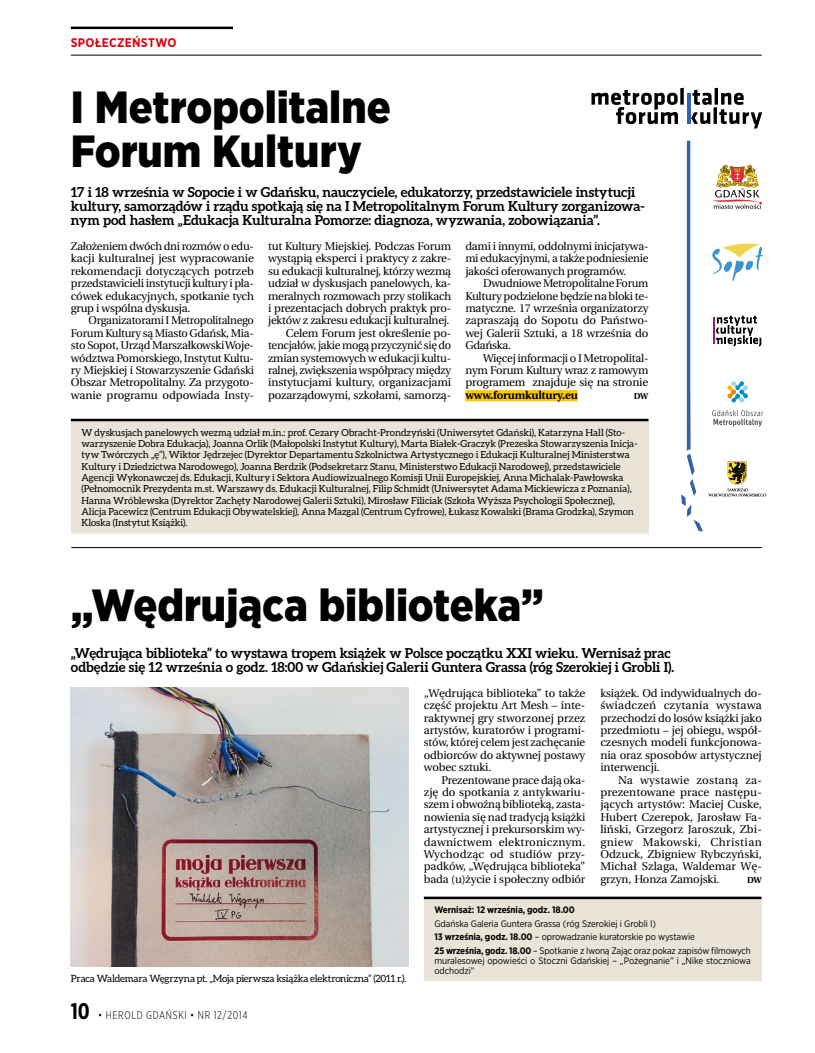
<style>
.page{position:relative;width:815px;height:1053px;background:#fff}
.page>*{position:absolute;margin:0;border:0;box-sizing:border-box;transform-origin:0 0}
.t1{font:900 45px/43.8px "Gotham Narrow";color:#000}
.t2{font:700 13.75px/13.8px "Aleo";color:#000}
.t3{font:700 12.5px "Gotham Narrow";letter-spacing:.02em;color:#e3000f}
.t4{font:11.25px/12.4px "Heuristica";letter-spacing:-.015em;color:#000;text-align:justify}
.t5{font:300 11.25px "Gotham X Narrow";letter-spacing:.06em;color:#000}
.t6{font:700 11.25px "Heuristica";letter-spacing:-.02em;color:#000}
.t7{font:10px "Aleo";letter-spacing:-.02em;color:#000}
.t8{font:9.75px/11.2px "Aleo";letter-spacing:-.005em;color:#000}
.t9{font:9.38px/13.5px "Gotham Narrow";letter-spacing:-.01em;color:#000}
.t10{font:700 9.38px "Gotham Narrow";letter-spacing:-.01em;color:#000}
.t11{font:700 8.75px "Heuristica";color:#000}
.s1{font-weight:700;font-size:22.5px}
.s2{font-weight:700}
</style>
<div class="page">
<svg style="left:591px;top:88px;width:93px;height:36px"></svg>
<svg style="left:691px;top:88px;width:71px;height:40px"></svg>
<hr style="left:687px;top:93px;width:3px;height:31px;background:#3162ac">
<svg style="left:681px;top:141px;width:85px;height:390px"></svg>
<img style="left:71px;top:687px;width:338px;height:279px">
<hr style="left:71px;top:547px;width:691px;height:1px;background:#000">
<div style="left:424px;top:897px;width:337px;height:84px;background:#eae3d8"></div>
<hr style="left:424px;top:896px;width:337px;height:3px;background:#000">
<div style="left:465px;top:390px;width:113px;height:11px;background:#fec900"></div>
<div style="left:71px;top:420px;width:577px;height:114px;background:#eae3d8"></div>
<hr style="left:71px;top:533px;width:577px;height:1px;background:#fff">
<hr style="left:71px;top:419px;width:577px;height:2px;background:#000">
<hr style="left:71px;top:27px;width:162px;height:2px;background:#000">
<hr style="left:71px;top:55px;width:691px;height:1px;background:#000">
<p class="t3" style="left:71px;top:34px;width:107px">SPOŁECZEŃSTWO</p>
<h1 class="t1" style="left:71px;top:85px;width:321px">I Metropolitalne<br>Forum Kultury</h1>
<p class="t2" style="left:71px;top:185px;width:575px">17 i 18 września w Sopocie i w Gdańsku, nauczyciele, edukatorzy, przedstawiciele instytucji kultury, samorządów i rządu spotkają się na I Metropolitalnym Forum Kultury zorganizowa&shy;nym pod hasłem „Edukacja Kulturalna Pomorze: diagnoza, wyzwania, zobowiązania”.</p>
<p class="t4" style="left:71px;top:240px;width:185px">Założeniem dwóch dni rozmów o edu&shy;kacji kulturalnej jest wypracowanie rekomendacji dotyczących potrzeb przedstawicieli instytucji kultury i pla&shy;cówek edukacyjnych, spotkanie tych grup i wspólna dyskusja.</p>
<p class="t4" style="left:71px;top:314px;width:185px;text-indent:18px">Organizatorami I Metropolitalnego Forum Kultury są Miasto Gdańsk, Mia&shy;sto Sopot, Urząd Marszałkowski Woje&shy;wództwa Pomorskiego, Instytut Kultu&shy;ry Miejskiej i Stowarzyszenie Gdański Obszar Metropolitalny. Za przygoto&shy;wanie programu odpowiada Insty-</p>
<p class="t4" style="left:268px;top:240px;width:185px;text-align:right">tut Kultury Miejskiej. Podczas Forum wystąpią eksperci i praktycy z zakre&shy;su edukacji kulturalnej, którzy wezmą udział w dyskusjach panelowych, ka&shy;meralnych rozmowach przy stolikach i prezentacjach dobrych praktyk pro&shy;jektów z zakresu edukacji kulturalnej.<br>Celem Forum jest określenie po&shy;tencjałów, jakie mogą przyczynić się do zmian systemowych w edukacji kultu&shy;ralnej, zwiększenia współpracy między instytucjami kultury, organizacjami pozarządowymi, szkołami, samorzą-</p>
<p class="t4" style="left:465px;top:240px;width:185px">dami i innymi, oddolnymi inicjatywa&shy;mi edukacyjnymi, a także podniesienie jakości oferowanych programów.</p>
<p class="t4" style="left:465px;top:277px;width:185px;text-indent:18px">Dwudniowe Metropolitalne Forum Kultury podzielone będzie na bloki te&shy;matyczne. 17 września organizatorzy zapraszają do Sopotu do Państwo&shy;wej Galerii Sztuki, a 18 września do Gdańska.</p>
<p class="t4" style="left:465px;top:352px;width:185px;text-indent:18px">Więcej informacji o I Metropolital&shy;nym Forum Kultury wraz z ramowym programem znajduje się na stronie</p>
<p class="t6" style="left:465px;top:386px;width:114px">www.forumkultury.eu</p>
<p class="t11" style="left:634px;top:389px;width:16px">DW</p>
<p class="t8" style="left:81px;top:426px;width:558px">W dyskusjach panelowych wezmą udział m.in.: prof. Cezary Obracht-Prondzyński (Uniwersytet Gdański), Katarzyna Hall (Sto&shy;warzyszenie Dobra Edukacja), Joanna Orlik (Małopolski Instytut Kultury), Marta Białek-Graczyk (Prezeska Stowarzyszenia Inicja&shy;tyw Twórczych „ę”), Wiktor Jędrzejec (Dyrektor Departamentu Szkolnictwa Artystycznego i Edukacji Kulturalnej Ministerstwa Kultury i Dziedzictwa Narodowego), Joanna Berdzik (Podsekretarz Stanu, Ministerstwo Edukacji Narodowej), przedstawiciele Agencji Wykonawczej ds. Edukacji, Kultury i Sektora Audiowizualnego Komisji Unii Europejskiej, Anna Michalak-Pawłowska (Pełnomocnik Prezydenta m.st. Warszawy ds. Edukacji Kulturalnej, Filip Schmidt (Uniwersytet Adama Mickiewicza z Poznania), Hanna Wróblewska (Dyrektor Zachęty Narodowej Galerii Sztuki), Mirosław Filiciak (Szkoła Wyższa Psychologii Społecznej), Alicja Pacewicz (Centrum Edukacji Obywatelskiej), Anna Mazgal (Centrum Cyfrowe), Łukasz Kowalski (Brama Grodzka), Szymon Kloska (Instytut Książki).</p>
<h1 class="t1" style="left:71px;top:582px;width:474px">„Wędrująca biblioteka”</h1>
<p class="t2" style="left:71px;top:646px;width:605px">„Wędrująca biblioteka” to wystawa tropem książek w Polsce początku XXI wieku. Wernisaż prac odbędzie się 12 września o godz. 18:00 w Gdańskiej Galerii Guntera Grassa (róg Szerokiej i Grobli I).</p>
<p class="t7" style="left:71px;top:972px;width:337px">Praca Waldemara Węgrzyna pt. „Moja pierwsza książka elektroniczna” (2011 r.).</p>
<p class="t5" style="left:71px;top:1008px;width:178px"><span class="s1">10</span> • HEROLD GDAŃSKI • NR 12/2014</p>
<p class="t4" style="left:424px;top:686px;width:163px">„Wędrująca biblioteka” to także część projektu Art Mesh – inte&shy;raktywnej gry stworzonej przez artystów, kuratorów i programi&shy;stów, której celem jest zachęcanie odbiorców do aktywnej postawy wobec sztuki.</p>
<p class="t4" style="left:424px;top:773px;width:163px;text-indent:18px">Prezentowane prace dają oka&shy;zję do spotkania z antykwariu&shy;szem i obwoźną biblioteką, zasta&shy;nowienia się nad tradycją książki artystycznej i prekursorskim wy&shy;dawnictwem elektronicznym.<br>Wychodząc od studiów przy&shy;padków, „Wędrująca biblioteka” bada (u)życie i społeczny odbiór</p>
<p class="t4" style="left:600px;top:686px;width:163px">książek. Od indywidualnych do&shy;świadczeń czytania wystawa przechodzi do losów książki jako przedmiotu – jej obiegu, współ&shy;czesnych modeli funkcjonowa&shy;nia oraz sposobów artystycznej interwencji.</p>
<p class="t4" style="left:600px;top:773px;width:163px;text-indent:18px">Na wystawie zostaną za&shy;prezentowane prace następu&shy;jących artystów: Maciej Cuske, Hubert Czerepok, Jarosław Fa&shy;liński, Grzegorz Jaroszuk, Zbi&shy;gniew Makowski, Christian Odzuck, Zbigniew Rybczyński, Michał Szlaga, Waldemar Wę&shy;grzyn, Honza Zamojski.</p>
<p class="t11" style="left:747px;top:872px;width:16px">DW</p>
<p class="t10" style="left:434px;top:903px;width:142px">Wernisaż: 12 września, godz. 18.00</p>
<p class="t9" style="left:434px;top:916px;width:318px">Gdańska Galeria Guntera Grassa (róg Szerokiej i Grobli I)<br><span class="s2">13 września, godz. 18.00</span> – oprowadzanie kuratorskie po wystawie<br><span class="s2">25 września, godz. 18.00</span> – Spotkanie z Iwoną Zając oraz pokaz zapisów filmowych</p>
<p class="t9" style="left:434px;top:955px;width:318px;line-height:10px">muralesowej opowieści o Stoczni Gdańskiej – „Pożegnanie” i „Nike stoczniowa odchodzi”</p>
</div>
